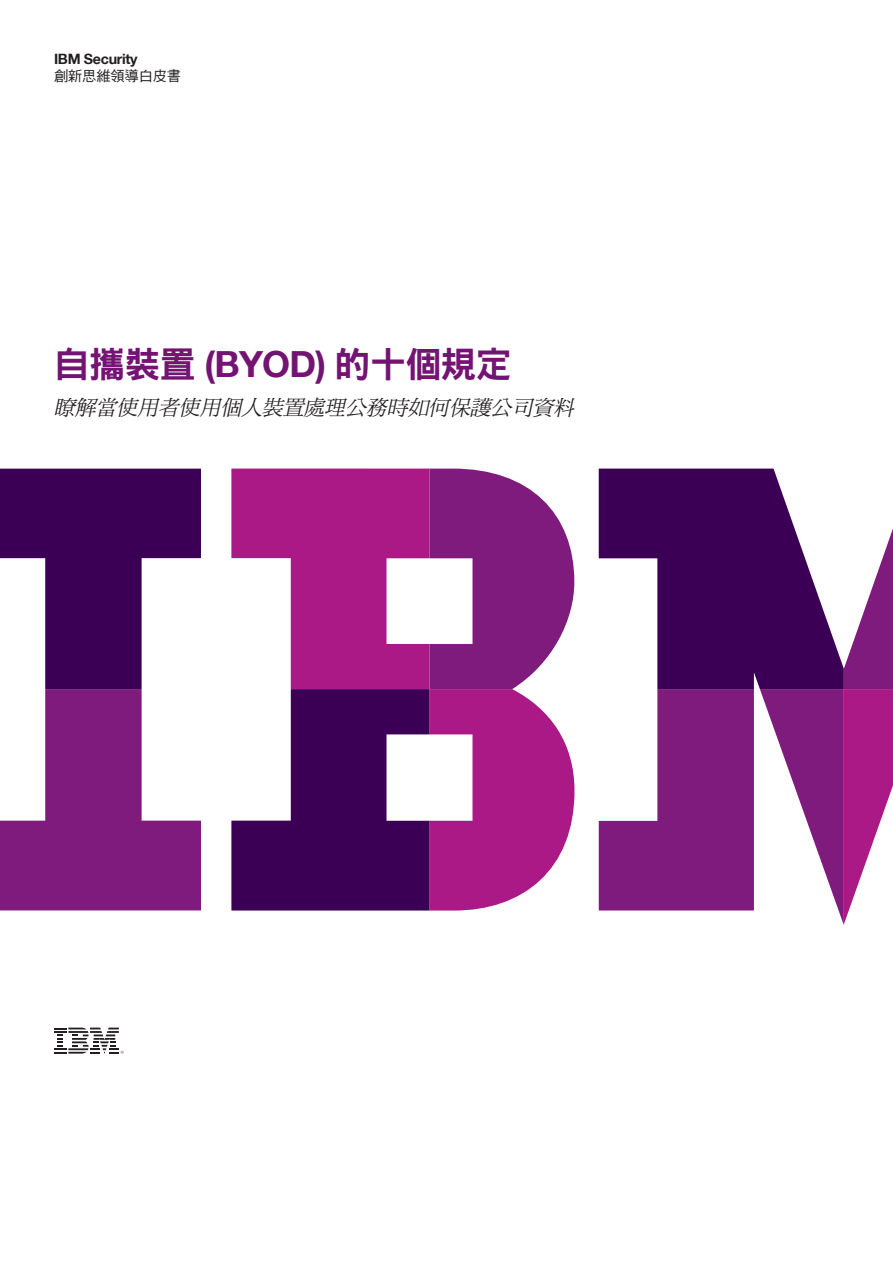
<style>
.page{position:relative;width:893px;height:1263px;background:#fff}
.page>*{position:absolute;margin:0;border:0;box-sizing:border-box;transform-origin:0 0}
._1A_title__color{font:36px "DF Hei Std W9";letter-spacing:-.02em;color:#731372}
._1B_subtitle{font:italic 21px "DF Ming Std W5";color:#231f20}
._0A_business_unit{font:700 14.25px "Helvetica Neue LT Com";letter-spacing:-.02em;color:#231f20}
.ShortTitle{font:14.25px "DF Hei Std W5";letter-spacing:-.01em;color:#231f20}
.s1{font-family:"Helvetica Neue LT Com";font-weight:700}
</style>
<div class="page">
<svg style="left:0;top:469px;width:201px;height:441px"></svg>
<svg style="left:844px;top:528px;width:49px;height:396px"></svg>
<svg style="left:599px;top:689px;width:245px;height:236px;fill:#7f1b7d"></svg>
<svg style="left:599px;top:469px;width:245px;height:220px;fill:#3b0056"></svg>
<svg style="left:231px;top:469px;width:343px;height:441px"></svg>
<svg style="left:54px;top:1027px;width:70px;height:27px"></svg>
<p class="_0A_business_unit" style="left:54px;top:50px;width:85px">IBM Security</p>
<p class="ShortTitle" style="left:54px;top:69px;width:129px">創新思維領導白皮書</p>
<p class="_1A_title__color" style="left:54px;top:345px;width:459px">自攜裝置 <span class="s1">(BYOD)</span> 的十個規定</p>
<p class="_1B_subtitle" style="left:54px;top:396px;width:526px">瞭解當使用者使用個人裝置處理公務時如何保護公司資料</p>
</div>
